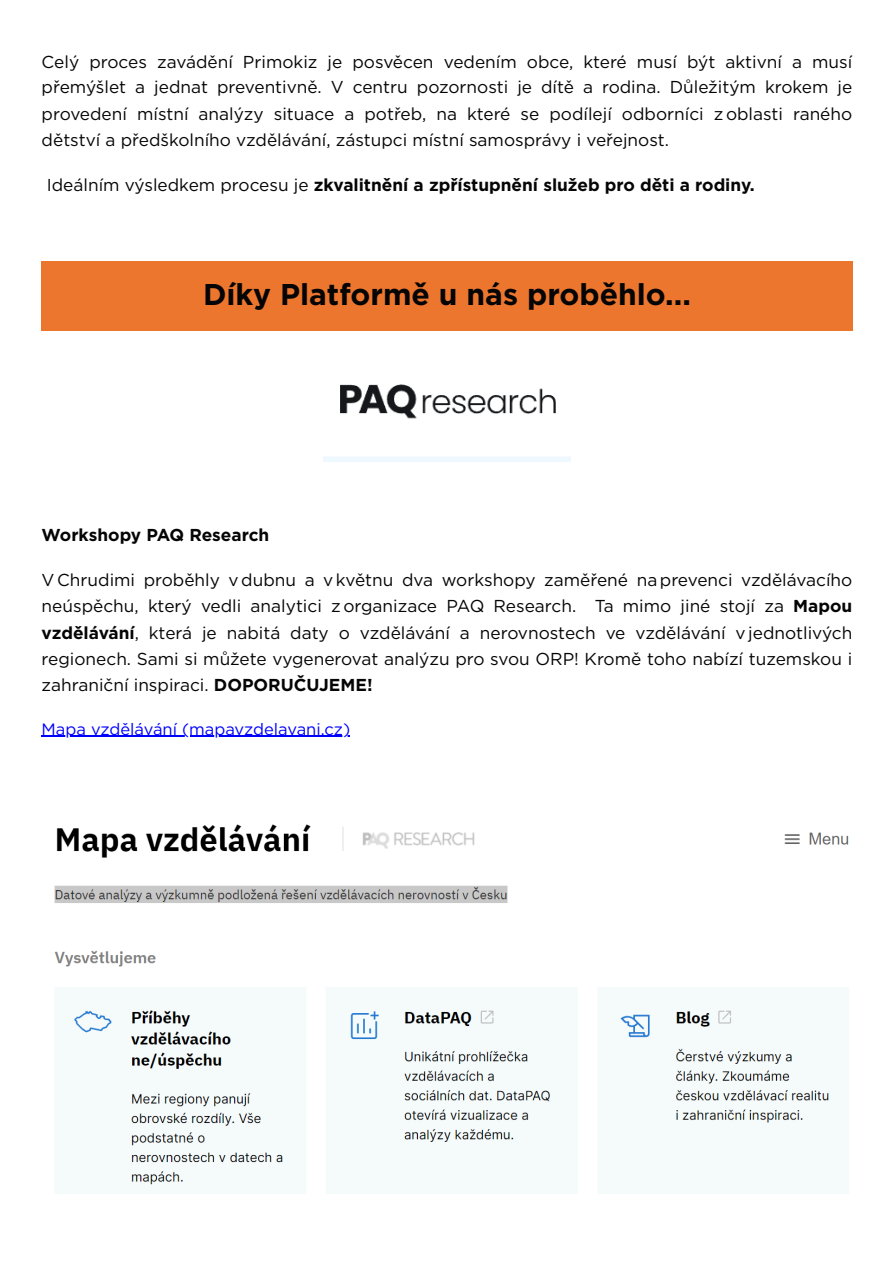
<style>
.page{position:relative;width:894px;height:1263px;background:#fff}
.page>*{position:absolute;margin:0;border:0;box-sizing:border-box;transform-origin:0 0}
.t1{font:700 30px "Gotham";color:#050505}
.t2{font:17.25px/26.1px "Gotham";color:#050505;text-align:justify}
.t3{font:700 17.25px "Gotham";color:#050505}
.t4{font:16.5px "Gotham";color:#00f}
.s1{font-weight:400}
.s2{font-weight:700}
</style>
<div class="page">
<hr style="left:42px;top:736px;width:308px;height:1px;background:#00f">
<div style="left:42px;top:261px;width:810px;height:69px;background:#ed762f"></div>
<img style="left:323px;top:384px;width:247px;height:77px">
<img style="left:54px;top:824px;width:795px;height:361px">
<p class="t2" style="left:42px;top:48px;width:811px">Celý proces zavádění Primokiz je posvěcen vedením obce, které musí být aktivní a musí přemýšlet a jednat preventivně. V centru pozornosti je dítě a rodina. Důležitým krokem je provedení místní analýzy situace a potřeb, na které se podílejí odborníci zoblasti raného dětství a předškolního vzdělávání, zástupci místní samosprávy i veřejnost.</p>
<p class="t3" style="left:47px;top:175px;width:709px"><span class="s1">Ideálním výsledkem procesu je</span> zkvalitnění a zpřístupnění služeb pro děti a rodiny.</p>
<p class="t1" style="left:203px;top:276px;width:489px">Díky Platformě u nás proběhlo...</p>
<p class="t3" style="left:42px;top:525px;width:229px">Workshopy PAQ Research</p>
<p class="t2" style="left:42px;top:567px;width:812px">VChrudimi proběhly vdubnu a v květnu dva workshopy zaměřené naprevenci vzdělávacího neúspěchu, který vedli analytici zorganizace PAQ Research. Ta mimo jiné stojí za <span class="s2">Mapou vzdělávání</span>, která je nabitá daty o vzdělávání a nerovnostech ve vzdělávání v jednotlivých regionech. Sami si můžete vygenerovat analýzu pro svou ORP! Kromě toho nabízí tuzemskou i zahraniční inspiraci. <span class="s2">DOPORUČUJEME!</span></p>
<p class="t4" style="left:42px;top:719px;width:310px">Mapa vzdělávání (mapavzdelavani.cz)</p>
</div>
